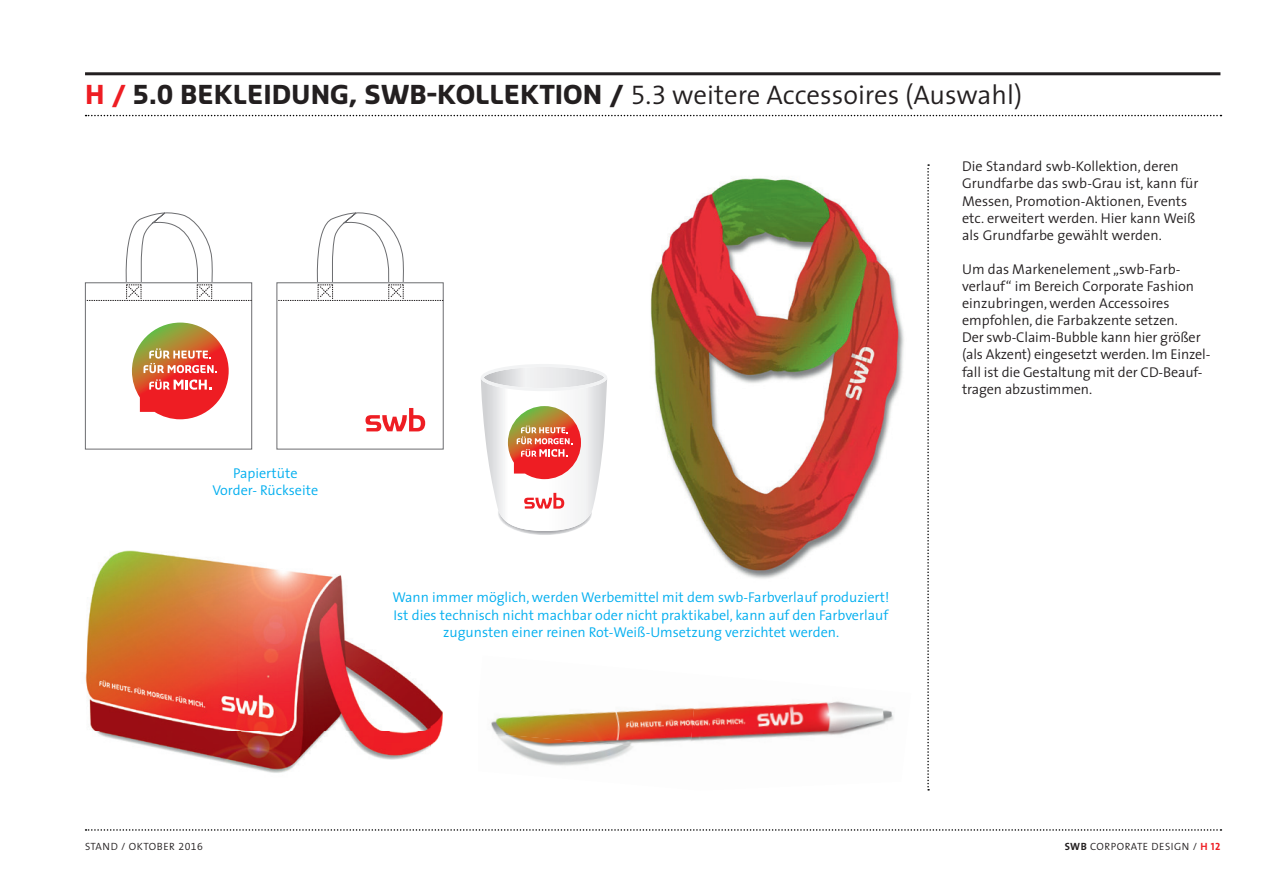
<style>
.page{position:relative;width:1263px;height:893px;background:#fff}
.page>*{position:absolute;margin:0;border:0;box-sizing:border-box;transform-origin:0 0}
.t1{font:700 25.5px "Sansa Pro";color:#231f20}
.t2{font:300 14.25px/17.1px "The Sans";color:#231f20}
.t3{font:300 14.25px/17.1px "The Sans";color:#00aeef;text-align:center}
.t4{font:300 10.5px "The Sans";letter-spacing:.05em;color:#231f20}
.s1{color:#ee1d23}
.s2{font-family:"The Sans Semi Light Expert";font-weight:400;font-size:27px}
.s3{font-family:"The Sans";font-weight:300;font-size:27px}
.s4{font-family:"The Sans Semi Light Expert";font-weight:400}
.s5{font-weight:700}
.s6{font-weight:700;color:#ee1d23}
.s7{font-family:"The Sans Bold Caps";font-weight:400;color:#ee1d23}
</style>
<div class="page">
<svg style="left:86px;top:115px;width:1135px;height:1px"></svg>
<hr style="left:85px;top:72px;width:1135px;height:3px;background:#231f20">
<svg style="left:86px;top:829px;width:1135px;height:2px"></svg>
<svg style="left:927px;top:164px;width:2px;height:626px"></svg>
<div style="left:85px;top:282px;width:167px;height:167px;border:1px solid #6c6d70"></div>
<svg style="left:87px;top:212px;width:165px;height:89px"></svg>
<svg style="left:132px;top:323px;width:97px;height:96px"></svg>
<div style="left:277px;top:282px;width:167px;height:167px;border:1px solid #6c6d70"></div>
<svg style="left:278px;top:212px;width:165px;height:89px"></svg>
<svg style="left:365px;top:408px;width:60px;height:23px"></svg>
<img style="left:650px;top:178px;width:254px;height:401px">
<img style="left:85px;top:550px;width:358px;height:223px">
<img style="left:491px;top:708px;width:199px;height:24px">
<img style="left:690px;top:701px;width:204px;height:31px">
<img style="left:495px;top:732px;width:357px;height:34px">
<img style="left:519px;top:531px;width:52px;height:4px">
<svg style="left:481px;top:364px;width:126px;height:167px"></svg>
<h1 class="t1" style="left:85px;top:77px;width:939px"><span class="s1">H /</span> 5.0 BEKLEIDUNG, SWB-KOLLEKTION / <span class="s2">5.3</span> <span class="s3">weitere Accessoires (Auswahl)</span></h1>
<p class="t3" style="left:212px;top:464px;width:107px">Papiertüte<br>Vorder- Rückseite</p>
<p class="t2" style="left:962px;top:158px;width:238px">Die Standard swb-Kollektion, deren Grundfarbe das swb-Grau ist, kann für Messen, Promotion-Aktionen, Events etc. erweitert werden. Hier kann Weiß als Grundfarbe gewählt werden.</p>
<p class="t2" style="left:962px;top:260px;width:250px">Um das Markenelement „swb-Farb&shy;verlauf“ im Bereich Corporate Fashion einzubringen, werden Accessoires empfohlen, die Farbakzente setzen.<br>Der swb-Claim-Bubble kann hier größer (als Akzent) eingesetzt werden. Im Einzel&shy;fall ist die Gestaltung mit der CD-Beauf&shy;tragen abzustimmen.</p>
<p class="t3" style="left:392px;top:589px;width:498px">Wann immer möglich, werden Werbemittel mit dem swb-Farbverlauf produziert!<br>Ist dies technisch nicht machbar oder nicht praktikabel, kann auf den Farbverlauf zugunsten einer reinen Rot-Weiß-Umsetzung verzichtet werden.</p>
<p class="t4" style="left:85px;top:838px;width:119px">STAND / OKTOBER <span class="s4">2016</span></p>
<p class="t4" style="left:1065px;top:838px;width:157px"><span class="s5">SWB</span> CORPORATE DESIGN / <span class="s6">H</span> <span class="s7">12</span></p>
</div>
